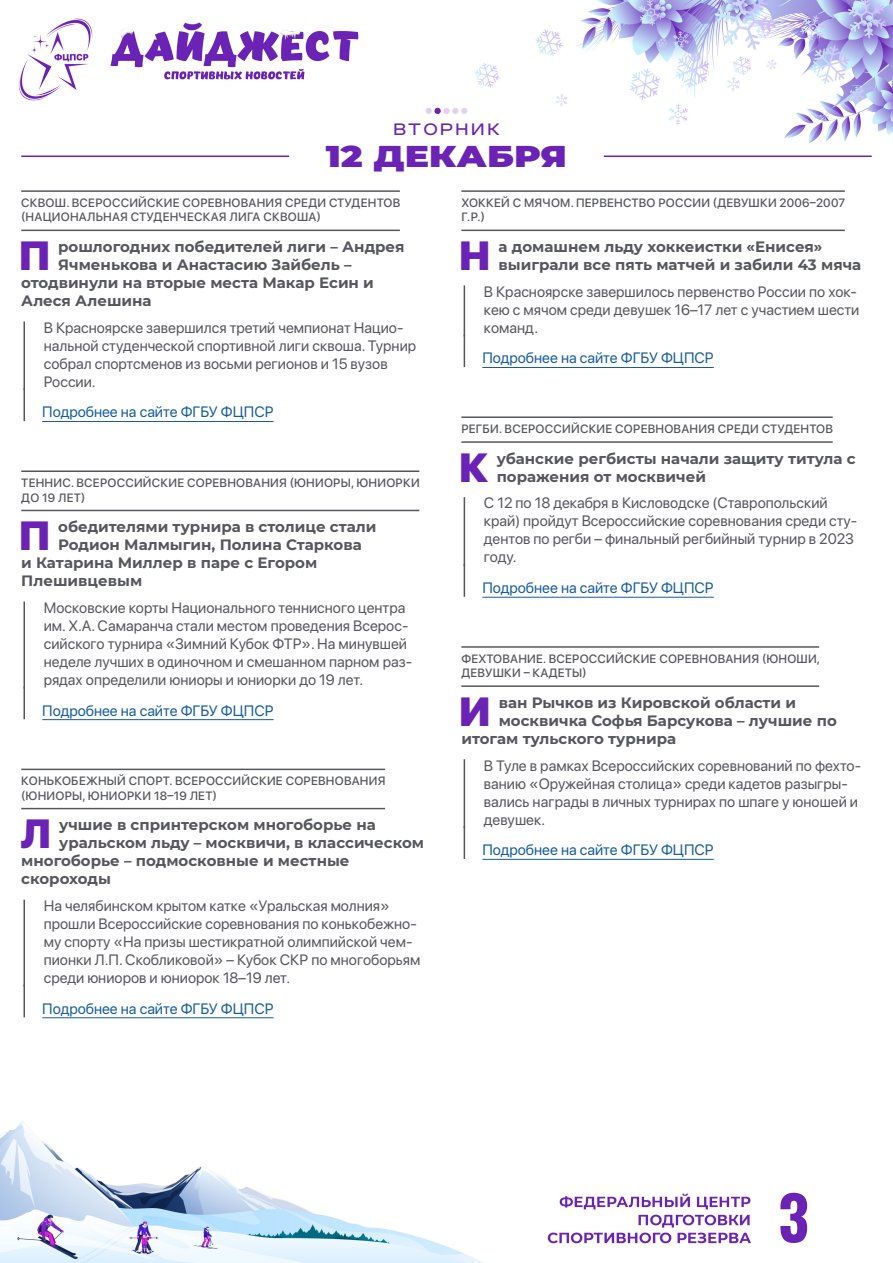
<style>
.page{position:relative;width:893px;height:1263px;background:#fff}
.page>*{position:absolute;margin:0;border:0;box-sizing:border-box;transform-origin:0 0}
.t1{font:700 60px "Oswald";color:#6a23b5}
.Заголовок_1{font:900 40.5px "SF Pro Display";color:#6a23b5}
.t2{font:900 30px "Montserrat";color:#6a23b5;scale:1.2 1}
.t3{font:500 16.5px "Steppe";letter-spacing:.08em;color:#6a23b5;scale:1.09 1}
.Текст{font:15px/18px "SF Pro Display";color:#56575c}
.Заголовок_1-2{font:700 15px/18px "Montserrat";color:#56575c}
.Гиперссылка{font:15px "SF Pro Display";color:#175d9e}
.Подзаголовок{font:italic 500 12px/14.4px "SF Pro Display";letter-spacing:.02em;color:#56575c}
</style>
<div class="page">
<img style="left:0;top:0;width:893px;height:1263px">
<hr style="left:21px;top:156px;width:268px;height:1px;background:#6a23b5">
<hr style="left:604px;top:156px;width:268px;height:1px;background:#6a23b5">
<svg style="left:426px;top:108px;width:6px;height:6px"></svg>
<div style="left:434px;top:108px;width:7px;height:6px;background:#6a23b5;border-radius:50%"></div>
<div style="left:443px;top:108px;width:7px;height:6px;background:#e1d3f0;border-radius:50%"></div>
<svg style="left:452px;top:108px;width:15px;height:6px"></svg>
<hr style="left:21px;top:230px;width:379px;height:1px;background:#56575c">
<hr style="left:21px;top:190px;width:379px;height:2px;background:#56575c">
<hr style="left:24px;top:321px;width:1px;height:69px;background:#56575c">
<hr style="left:24px;top:388px;width:1px;height:33px;background:#56575c">
<hr style="left:42px;top:421px;width:232px;height:1px;background:#175d9e">
<hr style="left:21px;top:510px;width:398px;height:1px;background:#56575c">
<hr style="left:21px;top:470px;width:398px;height:2px;background:#56575c">
<hr style="left:24px;top:601px;width:1px;height:87px;background:#56575c">
<hr style="left:24px;top:686px;width:1px;height:33px;background:#56575c">
<hr style="left:42px;top:719px;width:232px;height:1px;background:#175d9e">
<hr style="left:21px;top:808px;width:364px;height:1px;background:#56575c">
<hr style="left:21px;top:769px;width:364px;height:1px;background:#56575c">
<hr style="left:24px;top:900px;width:1px;height:86px;background:#56575c">
<hr style="left:24px;top:984px;width:1px;height:33px;background:#56575c">
<hr style="left:42px;top:1017px;width:232px;height:1px;background:#175d9e">
<hr style="left:461px;top:230px;width:384px;height:1px;background:#56575c">
<hr style="left:461px;top:190px;width:384px;height:2px;background:#56575c">
<hr style="left:464px;top:285px;width:1px;height:51px;background:#56575c">
<hr style="left:464px;top:334px;width:1px;height:33px;background:#56575c">
<hr style="left:482px;top:367px;width:232px;height:1px;background:#175d9e">
<hr style="left:461px;top:441px;width:372px;height:2px;background:#56575c">
<hr style="left:461px;top:416px;width:372px;height:2px;background:#56575c">
<hr style="left:464px;top:497px;width:1px;height:69px;background:#56575c">
<hr style="left:464px;top:564px;width:1px;height:33px;background:#56575c">
<hr style="left:482px;top:597px;width:232px;height:1px;background:#175d9e">
<hr style="left:461px;top:685px;width:358px;height:2px;background:#56575c">
<hr style="left:461px;top:646px;width:358px;height:2px;background:#56575c">
<hr style="left:464px;top:759px;width:1px;height:69px;background:#56575c">
<hr style="left:464px;top:826px;width:1px;height:33px;background:#56575c">
<hr style="left:482px;top:859px;width:232px;height:1px;background:#175d9e">
<p class="t3" style="left:393px;top:119px;width:100px">ВТОРНИК</p>
<h3 class="t2" style="left:326px;top:134px;width:203px">12 ДЕКАБРЯ</h3>
<p class="Подзаголовок" style="left:21px;top:195px;width:380px">СКВОШ. ВСЕРОССИЙСКИЕ СОРЕВНОВАНИЯ СРЕДИ СТУДЕНТОВ (НАЦИОНАЛЬНАЯ СТУДЕНЧЕСКАЯ ЛИГА СКВОША)</p>
<p class="Заголовок_1" style="left:19px;top:226px;width:33px">П</p>
<p class="Заголовок_1-2" style="left:58px;top:237px;width:348px">рошлогодних победителей лиги – Андрея</p>
<p class="Заголовок_1-2" style="left:58px;top:255px;width:295px">Ячменькова и Анастасию Зайбель –</p>
<p class="Заголовок_1-2" style="left:21px;top:273px;width:354px">отодвинули на вторые места Макар Есин и</p>
<p class="Заголовок_1-2" style="left:21px;top:291px;width:132px">Алеся Алешина</p>
<p class="Текст" style="left:44px;top:317px;width:374px">В Красноярске завершился третий чемпионат Нацио&shy;нальной студенческой спортивной лиги сквоша. Турнир собрал спортсменов из восьми регионов и 15 вузов России.</p>
<p class="Гиперссылка" style="left:42px;top:401px;width:233px">Подробнее на сайте ФГБУ ФЦПСР</p>
<p class="Подзаголовок" style="left:21px;top:475px;width:400px">ТЕННИС. ВСЕРОССИЙСКИЕ СОРЕВНОВАНИЯ (ЮНИОРЫ, ЮНИОРКИ<br>ДО 19 ЛЕТ)</p>
<p class="Заголовок_1" style="left:19px;top:506px;width:33px">П</p>
<p class="Заголовок_1-2" style="left:58px;top:517px;width:320px">обедителями турнира в столице стали</p>
<p class="Заголовок_1-2" style="left:58px;top:535px;width:305px">Родион Малмыгин, Полина Старкова</p>
<p class="Заголовок_1-2" style="left:21px;top:553px;width:298px">и Катарина Миллер в паре с Егором</p>
<p class="Заголовок_1-2" style="left:21px;top:571px;width:123px">Плешивцевым</p>
<p class="Текст" style="left:44px;top:598px;width:370px">Московские корты Национального теннисного центра им. Х.А. Самаранча стали местом проведения Всерос&shy;сийского турнира «Зимний Кубок ФТР». На минувшей неделе лучших в одиночном и смешанном парном раз&shy;рядах определили юниоры и юниорки до 19 лет.</p>
<p class="Гиперссылка" style="left:42px;top:699px;width:233px">Подробнее на сайте ФГБУ ФЦПСР</p>
<p class="Подзаголовок" style="left:21px;top:773px;width:366px">КОНЬКОБЕЖНЫЙ СПОРТ. ВСЕРОССИЙСКИЕ СОРЕВНОВАНИЯ (ЮНИОРЫ, ЮНИОРКИ 18–19 ЛЕТ)</p>
<p class="Заголовок_1" style="left:20px;top:804px;width:32px">Л</p>
<p class="Заголовок_1-2" style="left:59px;top:815px;width:318px">учшие в спринтерском многоборье на</p>
<p class="Заголовок_1-2" style="left:59px;top:833px;width:366px">уральском льду – москвичи, в классическом</p>
<p class="Заголовок_1-2" style="left:21px;top:851px;width:330px">многоборье – подмосковные и местные</p>
<p class="Заголовок_1-2" style="left:21px;top:869px;width:91px">скороходы</p>
<p class="Текст" style="left:44px;top:896px;width:378px">На челябинском крытом катке «Уральская молния» прошли Всероссийские соревнования по конькобежно&shy;му спорту «На призы шестикратной олимпийской чем&shy;пионки Л.П. Скобликовой» – Кубок СКР по многоборьям среди юниоров и юниорок 18–19 лет.</p>
<p class="Гиперссылка" style="left:42px;top:998px;width:233px">Подробнее на сайте ФГБУ ФЦПСР</p>
<p class="Подзаголовок" style="left:461px;top:195px;width:385px">ХОККЕЙ С МЯЧОМ. ПЕРВЕНСТВО РОССИИ (ДЕВУШКИ 2006–2007<br>Г.Р.)</p>
<p class="Заголовок_1" style="left:459px;top:226px;width:33px">Н</p>
<p class="Заголовок_1-2" style="left:498px;top:237px;width:364px">а домашнем льду хоккеистки «Енисея» выиграли все пять матчей и забили 43 мяча</p>
<p class="Текст" style="left:484px;top:281px;width:377px">В Красноярске завершилось первенство России по хок&shy;кею с мячом среди девушек 16–17 лет с участием шести команд.</p>
<p class="Гиперссылка" style="left:482px;top:347px;width:233px">Подробнее на сайте ФГБУ ФЦПСР</p>
<p class="Подзаголовок" style="left:461px;top:421px;width:373px">РЕГБИ. ВСЕРОССИЙСКИЕ СОРЕВНОВАНИЯ СРЕДИ СТУДЕНТОВ</p>
<p class="Заголовок_1" style="left:459px;top:438px;width:31px">К</p>
<p class="Заголовок_1-2" style="left:497px;top:449px;width:360px">убанские регбисты начали защиту титула с поражения от москвичей</p>
<p class="Текст" style="left:484px;top:493px;width:375px">С 12 по 18 декабря в Кисловодске (Ставропольский край) пройдут Всероссийские соревнования среди сту&shy;дентов по регби – финальный регбийный турнир в 2023 году.</p>
<p class="Гиперссылка" style="left:482px;top:577px;width:233px">Подробнее на сайте ФГБУ ФЦПСР</p>
<p class="Подзаголовок" style="left:461px;top:651px;width:360px">ФЕХТОВАНИЕ. ВСЕРОССИЙСКИЕ СОРЕВНОВАНИЯ (ЮНОШИ,<br>ДЕВУШКИ – КАДЕТЫ)</p>
<p class="Заголовок_1" style="left:459px;top:682px;width:33px">И</p>
<p class="Заголовок_1-2" style="left:499px;top:693px;width:299px">ван Рычков из Кировской области и</p>
<p class="Заголовок_1-2" style="left:499px;top:711px;width:340px">москвичка Софья Барсукова – лучшие по</p>
<p class="Заголовок_1-2" style="left:461px;top:729px;width:216px">итогам тульского турнира</p>
<p class="Текст" style="left:484px;top:755px;width:379px">В Туле в рамках Всероссийских соревнований по фехто&shy;ванию «Оружейная столица» среди кадетов разыгры&shy;вались награды в личных турнирах по шпаге у юношей и девушек.</p>
<p class="Гиперссылка" style="left:482px;top:839px;width:233px">Подробнее на сайте ФГБУ ФЦПСР</p>
<h1 class="t1" style="left:778px;top:1186px;width:32px">3</h1>
</div>
